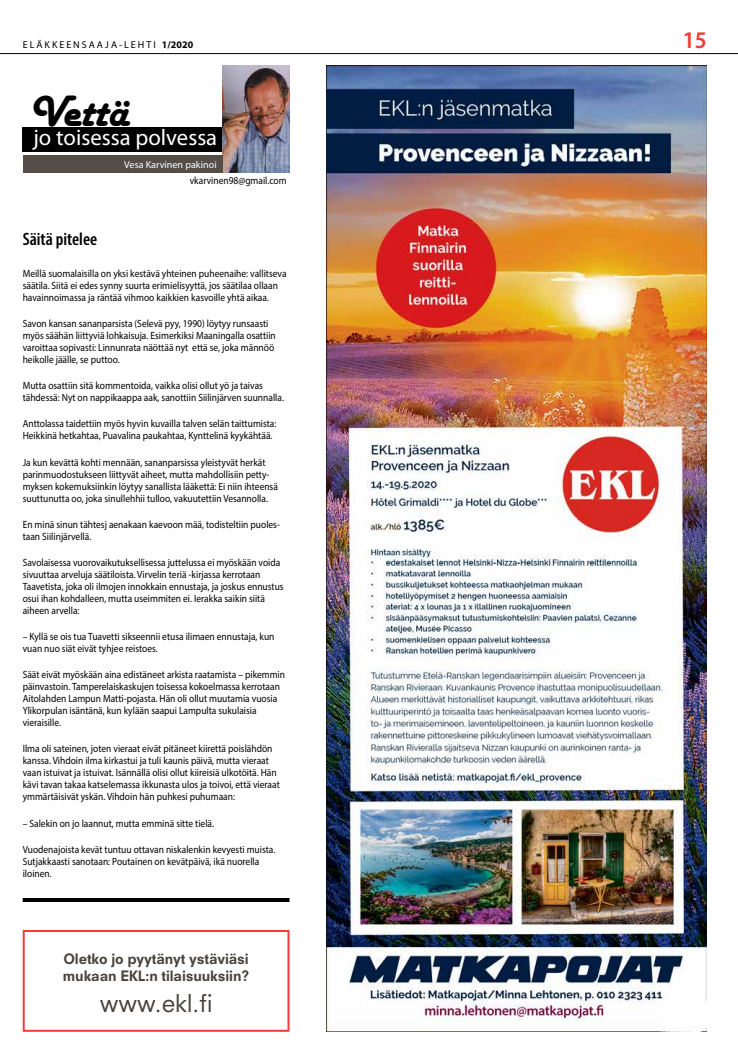
<style>
.page{position:relative;width:738px;height:1063px;background:#fff}
.page>*{position:absolute;margin:0;border:0;box-sizing:border-box;transform-origin:0 0}
.t1{font:45.4px "Harlow Solid";color:#000}
.t2{font:24px "Neuzeit SLT Std";color:#47403b}
.t3{font:600 semi-condensed 24px "Myriad Pro";color:#f13d37}
.t4{font:22.7px "Myriad Pro";color:#fff}
.t5{font:600 condensed 18px "Myriad Pro";color:#000}
.t6{font:800 14px/16.8px "Neuzeit SLT Std";letter-spacing:-.01em;color:#4a433d}
.t7{font:10.5px/12px "Myriad Pro";color:#000;scale:.9 1}
.t8{font:10.1px "Myriad Pro";color:#fff}
.t9{font:10px "Myriad Pro";letter-spacing:.2em;color:#000}
.s1{font-weight:700}
</style>
<div class="page">
<hr style="left:0;top:53px;width:737px;height:1px;background:#000">
<div style="left:23px;top:930px;width:266px;height:102px;border:2px solid #f13d37"></div>
<img style="left:222px;top:65px;width:67px;height:107px">
<div style="left:23px;top:128px;width:199px;height:24px;background:#000"></div>
<div style="left:23px;top:155px;width:199px;height:17px;background:#544d48"></div>
<hr style="left:23px;top:898px;width:266px;height:4px;background:#000">
<img style="left:326px;top:65px;width:380px;height:967px">
<p class="t9" style="left:23px;top:39px;width:172px">ELÄKKEENSAAJA-LEHTI <span class="s1">1/2020</span></p>
<h2 class="t3" style="left:682px;top:25px;width:25px">15</h2>
<h3 class="t4" style="left:30px;top:123px;width:189px"><sup>V</sup>jo toisessa polvessa</h3>
<p class="t8" style="left:124px;top:158px;width:94px">Vesa Karvinen pakinoi</p>
<h1 class="t1" style="left:62px;top:86px;width:68px">että</h1>
<p class="t7" style="left:189px;top:174px;width:109px">vkarvinen98@gmail.com</p>
<h3 class="t5" style="left:23px;top:228px;width:76px">Säitä pitelee</h3>
<p class="t7" style="left:23px;top:267px;width:294px">Meillä suomalaisilla on yksi kestävä yhteinen puheenaihe: vallitseva säätila. Siitä ei edes synny suurta erimielisyyttä, jos säätilaa ollaan havainnoimassa ja räntää vihmoo kaikkien kasvoille yhtä aikaa.</p>
<p class="t7" style="left:23px;top:317px;width:282px">Savon kansan sananparsista (Selevä pyy, 1990) löytyy runsaasti myös säähän liittyviä lohkaisuja. Esimerkiksi Maaningalla osattiin varoittaa sopivasti: Linnunrata näöttää nyt että se, joka männöö heikolle jäälle, se puttoo.</p>
<p class="t7" style="left:23px;top:380px;width:291px">Mutta osattiin sitä kommentoida, vaikka olisi ollut yö ja taivas tähdessä: Nyt on nappikaappa aak, sanottiin Siilinjärven suunnalla.</p>
<p class="t7" style="left:23px;top:418px;width:283px">Anttolassa taidettiin myös hyvin kuvailla talven selän taittumista:<br>Heikkinä hetkahtaa, Puavalina paukahtaa, Kynttelinä kyykähtää.</p>
<p class="t7" style="left:23px;top:456px;width:285px">Ja kun kevättä kohti mennään, sananparsissa yleistyvät herkät parinmuodostukseen liittyvät aiheet, mutta mahdollisiin petty&shy;myksen kokemuksiinkin löytyy sanallista lääkettä: Ei niin ihteensä suuttunutta oo, joka sinullehhii tulloo, vakuutettiin Vesannolla.</p>
<p class="t7" style="left:23px;top:518px;width:287px">En minä sinun tähtesj aenakaan kaevoon mää, todisteltiin puoles&shy;taan Siilinjärvellä.</p>
<p class="t7" style="left:23px;top:556px;width:291px">Savolaisessa vuorovaikutuksellisessa juttelussa ei myöskään voida sivuuttaa arveluja säätiloista. Virvelin teriä -kirjassa kerrotaan Taavetista, joka oli ilmojen innokkain ennustaja, ja joskus ennustus osui ihan kohdalleen, mutta useimmiten ei. Ierakka saikin siitä aiheen arvella:</p>
<p class="t7" style="left:23px;top:630px;width:281px">– Kyllä se ois tua Tuavetti sikseennii etusa ilimaen ennustaja, kun vuan nuo siät eivät tyhjee reistoes.</p>
<p class="t7" style="left:23px;top:669px;width:293px">Säät eivät myöskään aina edistäneet arkista raatamista – pikemmin päinvastoin. Tamperelaiskaskujen toisessa kokoelmassa kerrotaan Aitolahden Lampun Matti-pojasta. Hän oli ollut muutamia vuosia Ylikorpulan isäntänä, kun kylään saapui Lampulta sukulaisia vieraisille.</p>
<p class="t7" style="left:23px;top:743px;width:287px">Ilma oli sateinen, joten vieraat eivät pitäneet kiirettä poislähdön kanssa. Vihdoin ilma kirkastui ja tuli kaunis päivä, mutta vieraat vaan istuivat ja istuivat. Isännällä olisi ollut kiireisiä ulkotöitä. Hän kävi tavan takaa katselemassa ikkunasta ulos ja toivoi, että vieraat ymmärtäisivät yskän. Vihdoin hän puhkesi puhumaan:</p>
<p class="t7" style="left:23px;top:817px;width:214px">– Salekin on jo laannut, mutta emminä sitte tielä.</p>
<p class="t7" style="left:23px;top:843px;width:282px">Vuodenajoista kevät tuntuu ottavan niskalenkin kevyesti muista.<br>Sutjakkaasti sanotaan: Poutainen on kevätpäivä, ikä nuorella iloinen.</p>
<h3 class="t6" style="left:63px;top:951px;width:188px">Oletko jo pyytänyt ystäviäsi mukaan EKL:n tilaisuuksiin?</h3>
<h2 class="t2" style="left:100px;top:989px;width:114px">www.ekl.fi</h2>
</div>
